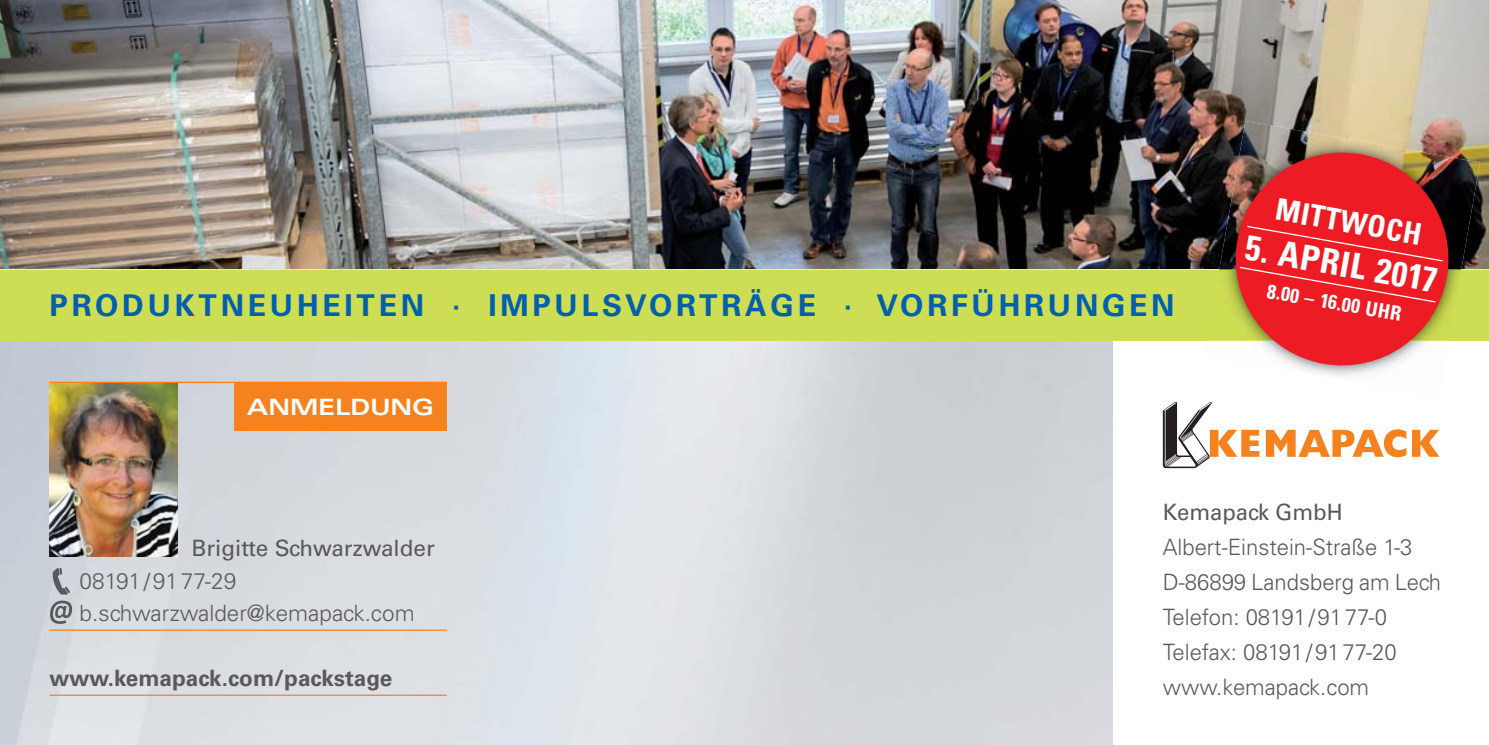
<style>
.page{position:relative;width:1489px;height:745px;background:#fff}
.page>*{position:absolute;margin:0;border:0;box-sizing:border-box;transform-origin:0 0}
.t1{font:700 condensed 35px "Univers LT";color:#fff}
.t2{font:700 30px "Univers LT";letter-spacing:.125em;color:#0060af}
.t3{font:700 condensed 30px "Univers LT";color:#fff}
.t4{font:300 22.5px/35px "Univers LT";color:#58595b}
.t5{font:22.5px "Univers LT";color:#58595b}
.t6{font:700 22.5px "Univers LT";color:#58595b}
.t7{font:700 expanded 22.5px "Univers LT";color:#fff}
.t8{font:700 condensed 20px "Univers LT";color:#fff}
</style>
<div class="page">
<img style="left:0;top:0;width:1488px;height:269px">
<img style="left:0;top:340px;width:1113px;height:404px">
<svg style="left:1265px;top:429px;width:174px;height:28px"></svg>
<svg style="left:1162px;top:402px;width:97px;height:66px"></svg>
<hr style="left:50px;top:629px;width:396px;height:1px;background:#f5821f">
<hr style="left:50px;top:694px;width:396px;height:1px;background:#f5821f">
<img style="left:50px;top:383px;width:127px;height:173px">
<div style="left:234px;top:381px;width:212px;height:49px;background:#f5821f"></div>
<hr style="left:50px;top:381px;width:396px;height:2px;background:#f5821f">
<svg style="left:50px;top:600px;width:22px;height:23px"></svg>
<svg style="left:53px;top:567px;width:17px;height:27px"></svg>
<div style="left:0;top:269px;width:1488px;height:71px;background:#cddd54"></div>
<img style="left:1219px;top:121px;width:260px;height:148px">
<img style="left:1203px;top:340px;width:157px;height:37px">
<img style="left:1226px;top:144px;width:230px;height:230px">
<div style="left:1238px;top:225px;width:205px;height:78px;background:#ed1c24"></div>
<h2 class="t2" style="left:50px;top:291px;width:1126px">PRODUKTNEUHEITEN · IMPULSVORTRÄGE · VORFÜHRUNGEN</h2>
<p class="t7" style="left:247px;top:396px;width:188px">ANMELDUNG</p>
<h2 class="t3" style="left:1278px;top:194px;width:149px;rotate:10deg">MITTWOCH</h2>
<h1 class="t1" style="left:1248px;top:230px;width:196px;rotate:10deg">5. APRIL 2017</h1>
<p class="t8" style="left:1268px;top:281px;width:138px;rotate:10deg">8.00 – 16.00 UHR</p>
<p class="t5" style="left:191px;top:537px;width:245px">Brigitte Schwarzwalder</p>
<p class="t4" style="left:80px;top:565px;width:336px;line-height:32.5px">08191 / 91 77-29 b.schwarzwalder@kemapack.com</p>
<p class="t6" style="left:50px;top:667px;width:344px">www.kemapack.com/packstage</p>
<p class="t5" style="left:1162px;top:501px;width:181px">Kemapack GmbH</p>
<p class="t4" style="left:1162px;top:530px;width:280px">Albert-Einstein-Straße 1-3<br>D-86899 Landsberg am Lech<br>Telefon: 08191 / 91 77-0<br>Telefax: 08191 / 91 77-20 www.kemapack.com</p>
</div>
